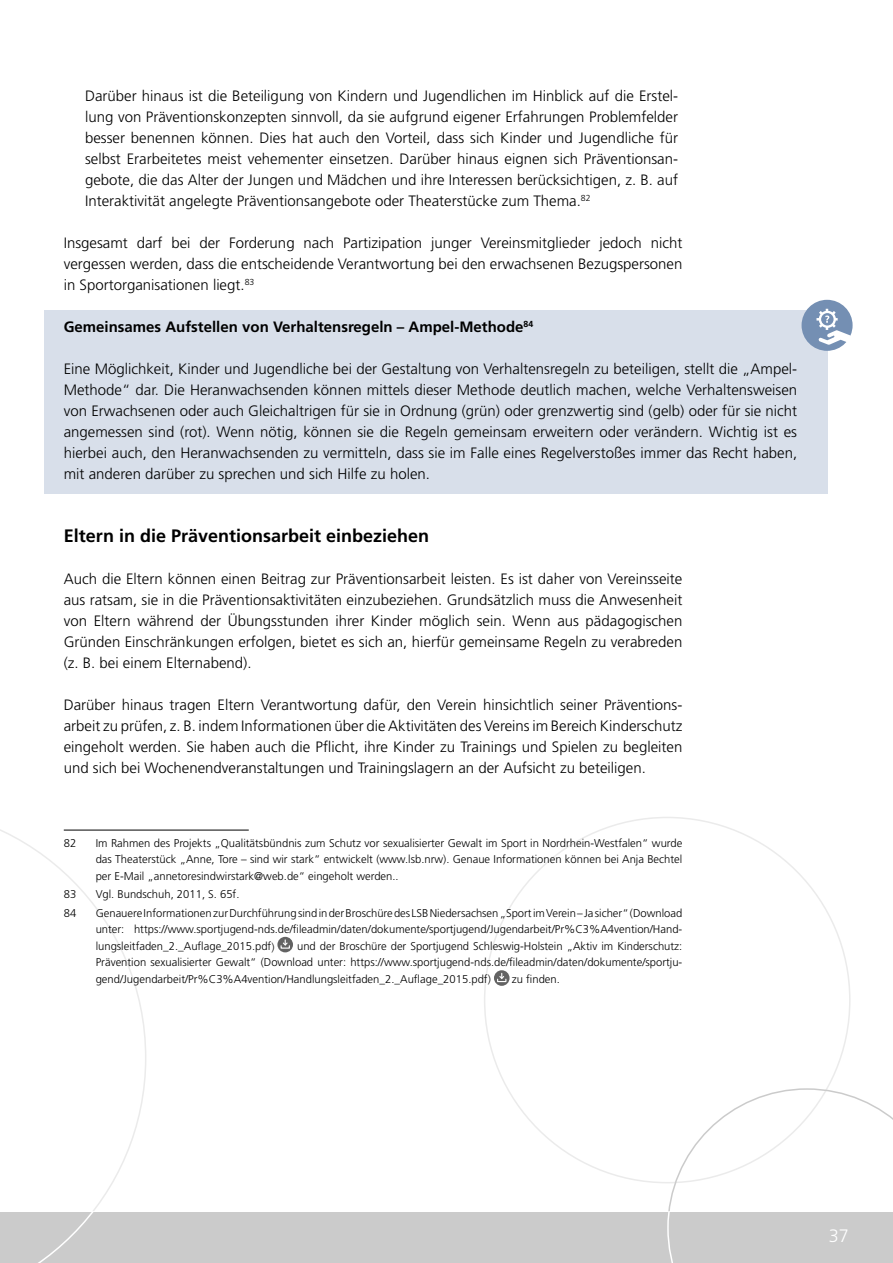
<style>
.page{position:relative;width:893px;height:1263px;background:#fff}
.page>*{position:absolute;margin:0;border:0;box-sizing:border-box;transform-origin:0 0}
.sub_2{font:700 18px "Frutiger";color:#000}
.t1{font:300 18px "Frutiger";color:#fff}
.copy_rechts{font:300 15px/21px "Frutiger";color:#000;text-align:justify}
.copy_links{font:300 15px/21px "Frutiger";color:#000;text-align:justify}
.copy_links2mm{font:300 15px/21px "Frutiger";color:#000;text-align:justify}
.cr_40{font:300 15px/21px "Frutiger";color:#000;text-align:justify}
.bold_rechts{font:700 15px "Frutiger";color:#000}
.Fußnote{font:300 11.25px/16.5px "Frutiger";color:#000;text-align:justify}
</style>
<div class="page">
<svg style="left:0;top:829px;width:146px;height:382px"></svg>
<div style="left:0;top:1212px;width:893px;height:51px;background:#cbcbcb"></div>
<svg style="left:38px;top:1212px;width:55px;height:51px"></svg>
<svg style="left:667px;top:1088px;width:226px;height:175px"></svg>
<div style="left:44px;top:311px;width:783px;height:183px;background:#d8dfea"></div>
<hr style="left:64px;top:830px;width:185px;height:1px;background:#000">
<svg style="left:277px;top:937px;width:16px;height:15px"></svg>
<svg style="left:281px;top:940px;width:9px;height:9px"></svg>
<svg style="left:494px;top:970px;width:16px;height:16px"></svg>
<svg style="left:497px;top:973px;width:9px;height:9px"></svg>
<div style="left:801px;top:300px;width:52px;height:51px;background:#748fb3;border-radius:50%"></div>
<svg style="left:816px;top:309px;width:35px;height:36px"></svg>
<p class="copy_links" style="left:85px;top:85px;width:595px">Darüber hinaus ist die Beteiligung von Kindern und Jugendlichen im Hinblick auf die Erstel&shy;lung von Präventionskonzepten sinnvoll, da sie aufgrund eigener Erfahrungen Problemfelder besser benennen können. Dies hat auch den Vorteil, dass sich Kinder und Jugendliche für selbst Erarbeitetes meist vehementer einsetzen. Darüber hinaus eignen sich Präventionsan&shy;gebote, die das Alter der Jungen und Mädchen und ihre Interessen berücksichtigen, z. B. auf Interaktivität angelegte Präventionsangebote oder Theaterstücke zum Thema.<sup>82</sup></p>
<p class="copy_rechts" style="left:64px;top:232px;width:620px">Insgesamt darf bei der Forderung nach Partizipation junger Vereinsmitglieder jedoch nicht vergessen werden, dass die entscheidende Verantwortung bei den erwachsenen Bezugspersonen in Sportorganisationen liegt.<sup>83</sup></p>
<p class="bold_rechts" style="left:64px;top:318px;width:471px">Gemeinsames Aufstellen von Verhaltensregeln – Ampel-Methode<sup>84</sup></p>
<p class="copy_rechts" style="left:64px;top:358px;width:735px">Eine Möglichkeit, Kinder und Jugendliche bei der Gestaltung von Verhaltensregeln zu beteiligen, stellt die „Ampel-Methode“ dar. Die Heranwachsenden können mittels dieser Methode deutlich machen, welche Verhaltensweisen von Erwachsenen oder auch Gleichaltrigen für sie in Ordnung (grün) oder grenzwertig sind (gelb) oder für sie nicht angemessen sind (rot). Wenn nötig, können sie die Regeln gemeinsam erweitern oder verändern. Wichtig ist es hierbei auch, den Heranwachsenden zu vermitteln, dass sie im Falle eines Regelverstoßes immer das Recht haben, mit anderen darüber zu sprechen und sich Hilfe zu holen.</p>
<p class="sub_2" style="left:64px;top:525px;width:367px">Eltern in die Präventionsarbeit einbeziehen</p>
<p class="copy_links2mm" style="left:64px;top:568px;width:620px">Auch die Eltern können einen Beitrag zur Präventionsarbeit leisten. Es ist daher von Vereinsseite aus ratsam, sie in die Präventionsaktivitäten einzubeziehen. Grundsätzlich muss die Anwesenheit von Eltern während der Übungsstunden ihrer Kinder möglich sein. Wenn aus pädagogischen Gründen Einschränkungen erfolgen, bietet es sich an, hierfür gemeinsame Regeln zu verabreden (z. B. bei einem Elternabend).</p>
<p class="cr_40" style="left:64px;top:694px;width:620px">Darüber hinaus tragen Eltern Verantwortung dafür, den Verein hinsichtlich seiner Präventions&shy;arbeit zu prüfen, z. B. indem Informationen über die Aktivitäten des Vereins im Bereich Kinderschutz eingeholt werden. Sie haben auch die Pflicht, ihre Kinder zu Trainings und Spielen zu begleiten und sich bei Wochenendveranstaltungen und Trainingslagern an der Aufsicht zu beteiligen.</p>
<p class="Fußnote" style="left:64px;top:834px;width:14px">82</p>
<p class="Fußnote" style="left:96px;top:834px;width:588px">Im Rahmen des Projekts „Qualitätsbündnis zum Schutz vor sexualisierter Gewalt im Sport in Nordrhein-Westfalen“ wurde das Theaterstück „Anne, Tore – sind wir stark“ entwickelt (www.lsb.nrw). Genaue Informationen können bei Anja Bechtel per E-Mail „annetoresindwirstark@web.de“ eingeholt werden..</p>
<p class="Fußnote" style="left:64px;top:886px;width:14px">83</p>
<p class="Fußnote" style="left:96px;top:886px;width:145px">Vgl. Bundschuh, 2011, S. 65f.</p>
<p class="Fußnote" style="left:64px;top:905px;width:14px">84</p>
<p class="Fußnote" style="left:96px;top:905px;width:588px">Genauere Informationen zur Durchführung sind in der Broschüre des LSB Niedersachsen „Sport im Verein – Ja sicher“ (Download unter: https://www.sportjugend-nds.de/fileadmin/daten/dokumente/sportjugend/Jugendarbeit/Pr%C3%A4vention/Hand&shy;lungsleitfaden_2._Auflage_2015.pdf)</p>
<p class="Fußnote" style="left:96px;top:938px;width:588px;text-indent:201px">und der Broschüre der Sportjugend Schleswig-Holstein „Aktiv im Kinderschutz:<br>Prävention sexualisierter Gewalt“ (Download unter: https://www.sportjugend-nds.de/fileadmin/daten/dokumente/sportju&shy;gend/Jugendarbeit/Pr%C3%A4vention/Handlungsleitfaden_2._Auflage_2015.pdf)</p>
<p class="Fußnote" style="left:512px;top:971px;width:50px">zu finden.</p>
<h1 class="t1" style="left:829px;top:1226px;width:22px">37</h1>
</div>
